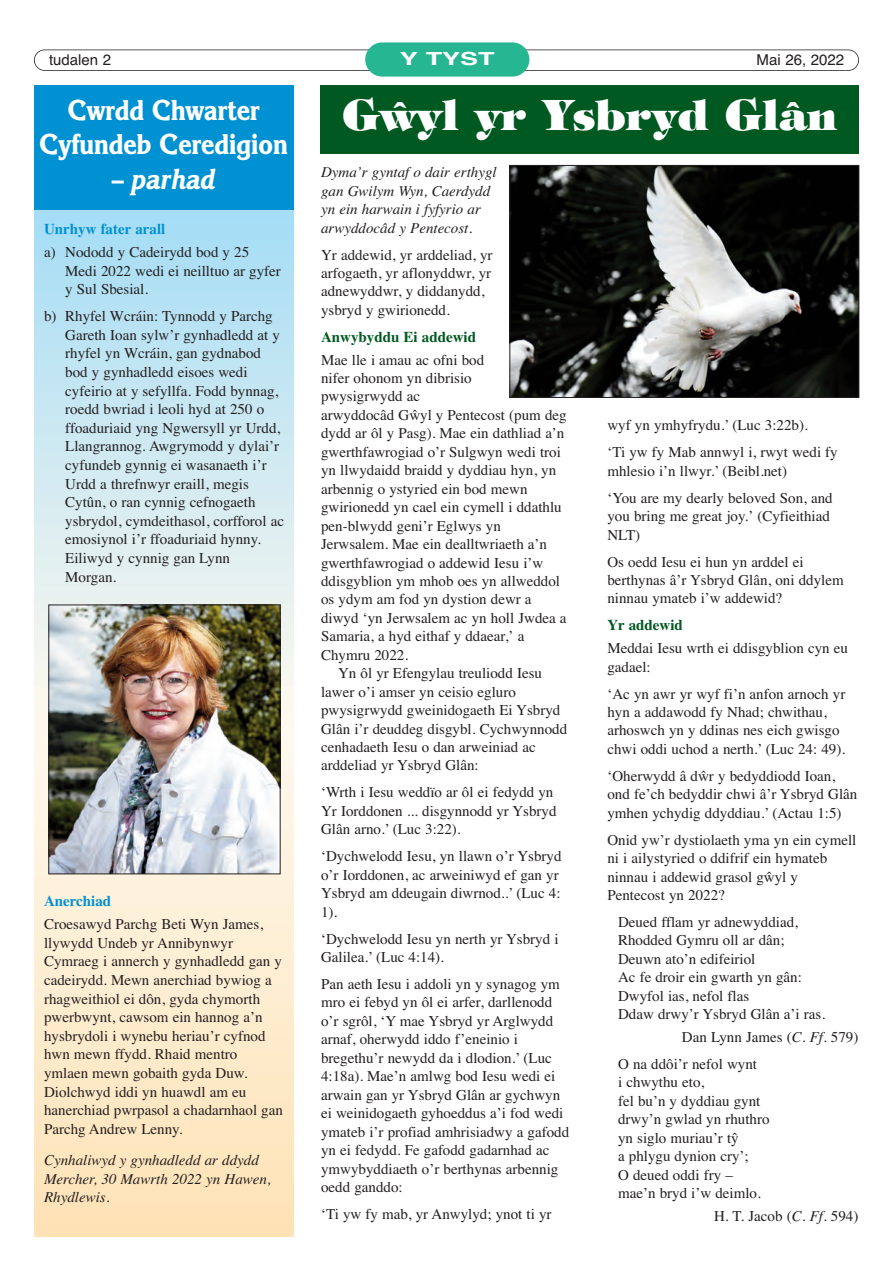
<style>
.page{position:relative;width:893px;height:1263px;background:#fff}
.page>*{position:absolute;margin:0;border:0;box-sizing:border-box;transform-origin:0 0}
.t1{font:800 42px "Tiffany IT Cby BT";color:#fff}
.t2{font:800 28.5px/34.5px "Korinna IT Cby BT";color:#fff;text-align:center;scale:.85 1}
.t3{font:italic 800 28.5px "Korinna IT Cby BT";color:#fff;scale:.85 1}
.t4{font:700 18px "Helvetica";color:#fff;scale:1.5 1}
.t5{font:15px/18.5px "Times";color:#231f20}
.t6{font:italic 15px/18.5px "Times";color:#231f20}
.t7{font:700 15px "Times";color:#005921}
.t8{font:700 15px "Times";color:#0091d3}
.t9{font:15px "Helvetica";color:#231f20}
.s1{font-style:normal}
.s2{font-style:italic}
</style>
<div class="page">
<svg style="left:34px;top:209px;width:259px;height:1027px;background:#e1e8de"></svg>
<div style="left:34px;top:50px;width:825px;height:21px;border:2px solid #231f20;border-radius:11px"></div>
<div style="left:365px;top:42px;width:164px;height:35px;background:#26b792;border-radius:17px"></div>
<div style="left:34px;top:85px;width:259px;height:124px;background:#0091d3"></div>
<img style="left:51px;top:607px;width:227px;height:265px">
<div style="left:49px;top:605px;width:231px;height:269px;border:1px solid #231f20"></div>
<div style="left:320px;top:85px;width:539px;height:69px;background:#005921"></div>
<img style="left:512px;top:167px;width:345px;height:229px">
<div style="left:510px;top:165px;width:349px;height:233px;border:1px solid #231f20"></div>
<p class="t9" style="left:49px;top:54px;width:64px">tudalen 2</p>
<p class="t4" style="left:400px;top:52px;width:65px">Y TYST</p>
<p class="t9" style="left:757px;top:54px;width:89px">Mai 26, 2022</p>
<h2 class="t2" style="left:40px;top:96px;width:293px">Cwrdd Chwarter<br>Cyfundeb Ceredigion</h2>
<h2 class="t3" style="left:112px;top:162px;width:124px"><span class="s1">–</span> parhad</h2>
<p class="t8" style="left:44px;top:224px;width:123px">Unrhyw fater arall</p>
<p class="t5" style="left:65px;top:244px;width:217px;text-indent:-21px">a) Nododd y Cadeirydd bod y 25<br>Medi 2022 wedi ei neilltuo ar gyfer y Sul Sbesial.</p>
<p class="t5" style="left:65px;top:308px;width:220px;text-indent:-21px">b) Rhyfel Wcráin: Tynnodd y Parchg<br>Gareth Ioan sylw’r gynhadledd at y rhyfel yn Wcráin, gan gydnabod bod y gynhadledd eisoes wedi cyfeirio at y sefyllfa. Fodd bynnag, roedd bwriad i leoli hyd at 250 o ffoaduriaid yng Ngwersyll yr Urdd,<br>Llangrannog. Awgrymodd y dylai’r cyfundeb gynnig ei wasanaeth i’r<br>Urdd a threfnwyr eraill, megis<br>Cytûn, o ran cynnig cefnogaeth ysbrydol, cymdeithasol, corfforol ac emosiynol i’r ffoaduriaid hynny.<br>Eiliwyd y cynnig gan Lynn<br>Morgan.</p>
<h1 class="t1" style="left:342px;top:91px;width:496px">Gwˆ yl yr Ysbryd Glân</h1>
<p class="t6" style="left:321px;top:164px;width:177px">Dyma’r gyntaf o dair erthygl gan Gwilym Wyn, Caerdydd yn ein harwain i fyfyrio ar arwyddocâd y Pentecost.</p>
<p class="t5" style="left:321px;top:247px;width:173px">Yr addewid, yr arddeliad, yr arfogaeth, yr aflonyddwr, yr adnewyddwr, y diddanydd, ysbryd y gwirionedd.</p>
<p class="t7" style="left:321px;top:331px;width:156px">Anwybyddu Ei addewid</p>
<p class="t5" style="left:321px;top:352px;width:165px">Mae lle i amau ac ofni bod</p>
<p class="t5" style="left:321px;top:370px;width:152px">nifer ohonom yn dibrisio</p>
<p class="t5" style="left:321px;top:389px;width:101px">pwysigrwydd ac</p>
<p class="t5" style="left:321px;top:407px;width:247px">arwyddocâd Gŵyl y Pentecost (pum deg</p>
<p class="t5" style="left:321px;top:425px;width:245px">dydd ar ôl y Pasg). Mae ein dathliad a’n</p>
<p class="t5" style="left:321px;top:444px;width:241px">gwerthfawrogiad o’r Sulgwyn wedi troi</p>
<p class="t5" style="left:321px;top:462px;width:237px">yn llwydaidd braidd y dyddiau hyn, yn</p>
<p class="t5" style="left:321px;top:481px;width:208px">arbennig o ystyried ein bod mewn</p>
<p class="t5" style="left:321px;top:499px;width:242px">gwirionedd yn cael ein cymell i ddathlu</p>
<p class="t5" style="left:321px;top:518px;width:181px">pen-blwydd geni’r Eglwys yn</p>
<p class="t5" style="left:321px;top:536px;width:228px">Jerwsalem. Mae ein dealltwriaeth a’n</p>
<p class="t5" style="left:321px;top:555px;width:224px">gwerthfawrogiad o addewid Iesu i’w</p>
<p class="t5" style="left:321px;top:573px;width:240px">ddisgyblion ym mhob oes yn allweddol</p>
<p class="t5" style="left:321px;top:592px;width:212px">os ydym am fod yn dystion dewr a</p>
<p class="t5" style="left:321px;top:610px;width:247px">diwyd ‘yn Jerwsalem ac yn holl Jwdea a</p>
<p class="t5" style="left:321px;top:628px;width:205px">Samaria, a hyd eithaf y ddaear,’ a</p>
<p class="t5" style="left:321px;top:647px;width:89px">Chymru 2022.</p>
<p class="t5" style="left:338px;top:665px;width:205px">Yn ôl yr Efengylau treuliodd Iesu</p>
<p class="t5" style="left:321px;top:684px;width:196px">lawer o’i amser yn ceisio egluro</p>
<p class="t5" style="left:321px;top:702px;width:241px">pwysigrwydd gweinidogaeth Ei Ysbryd</p>
<p class="t5" style="left:321px;top:721px;width:248px">Glân i’r deuddeg disgybl. Cychwynnodd</p>
<p class="t5" style="left:321px;top:739px;width:216px">cenhadaeth Iesu o dan arweiniad ac</p>
<p class="t5" style="left:321px;top:758px;width:159px">arddeliad yr Ysbryd Glân:</p>
<p class="t5" style="left:321px;top:785px;width:237px">‘Wrth i Iesu weddïo ar ôl ei fedydd yn<br>Yr Iorddonen ... disgynnodd yr Ysbryd<br>Glân arno.’ (Luc 3:22).</p>
<p class="t5" style="left:321px;top:848px;width:242px">‘Dychwelodd Iesu, yn llawn o’r Ysbryd o’r Iorddonen, ac arweiniwyd ef gan yr<br>Ysbryd am ddeugain diwrnod..’ (Luc 4:<br>1).</p>
<p class="t5" style="left:321px;top:931px;width:239px">‘Dychwelodd Iesu yn nerth yr Ysbryd i<br>Galilea.’ (Luc 4:14).</p>
<p class="t5" style="left:321px;top:976px;width:250px">Pan aeth Iesu i addoli yn y synagog ym mro ei febyd yn ôl ei arfer, darllenodd o’r sgrôl, ‘Y mae Ysbryd yr Arglwydd arnaf, oherwydd iddo f’eneinio i bregethu’r newydd da i dlodion.’ (Luc 4:18a). Mae’n amlwg bod Iesu wedi ei arwain gan yr Ysbryd Glân ar gychwyn ei weinidogaeth gyhoeddus a’i fod wedi ymateb i’r profiad amhrisiadwy a gafodd yn ei fedydd. Fe gafodd gadarnhad ac ymwybyddiaeth o’r berthynas arbennig oedd ganddo:</p>
<p class="t5" style="left:321px;top:1206px;width:232px">‘Ti yw fy mab, yr Anwylyd; ynot ti yr</p>
<p class="t5" style="left:607px;top:413px;width:232px;line-height:27px">wyf yn ymhyfrydu.’ (Luc 3:22b).<br>‘Ti yw fy Mab annwyl i, rwyt wedi fy</p>
<p class="t5" style="left:607px;top:459px;width:227px;line-height:27px">mhlesio i’n llwyr.’ (Beibl.net)<br>‘You are my dearly beloved Son, and</p>
<p class="t5" style="left:607px;top:508px;width:224px">you bring me great joy.’ (Cyfieithiad<br>NLT)</p>
<p class="t5" style="left:607px;top:554px;width:238px">Os oedd Iesu ei hun yn arddel ei berthynas â’r Ysbryd Glân, oni ddylem ninnau ymateb i’w addewid?</p>
<p class="t7" style="left:607px;top:620px;width:77px">Yr addewid</p>
<p class="t5" style="left:607px;top:640px;width:242px">Meddai Iesu wrth ei ddisgyblion cyn eu gadael:</p>
<p class="t5" style="left:607px;top:686px;width:239px">‘Ac yn awr yr wyf fi’n anfon arnoch yr hyn a addawodd fy Nhad; chwithau, arhoswch yn y ddinas nes eich gwisgo chwi oddi uchod a nerth.’ (Luc 24: 49).</p>
<p class="t5" style="left:607px;top:768px;width:251px">‘Oherwydd â dŵr y bedyddiodd Ioan, ond fe’ch bedyddir chwi â’r Ysbryd Glân ymhen ychydig ddyddiau.’ (Actau 1:5)</p>
<p class="t5" style="left:607px;top:832px;width:250px">Onid yw’r dystiolaeth yma yn ein cymell ni i ailystyried o ddifrif ein hymateb ninnau i addewid grasol gŵyl y<br>Pentecost yn 2022?</p>
<p class="t5" style="left:618px;top:914px;width:209px">Deued fflam yr adnewyddiad,<br>Rhodded Gymru oll ar dân;<br>Deuwn ato’n edifeiriol<br>Ac fe droir ein gwarth yn gân:<br>Dwyfol ias, nefol flas<br>Ddaw drwy’r Ysbryd Glân a’i ras.</p>
<p class="t5" style="left:618px;top:1025px;width:242px;line-height:27px;text-indent:64px">Dan Lynn James (<span class="s2">C. Ff.</span> 579)<br>O na ddôi’r nefol wynt</p>
<p class="t5" style="left:618px;top:1074px;width:153px">i chwythu eto,<br>fel bu’n y dyddiau gynt drwy’n gwlad yn rhuthro yn siglo muriau’r tŷ<br>a phlygu dynion cry’;<br>O deued oddi fry – mae’n bryd i’w deimlo.</p>
<p class="t5" style="left:714px;top:1208px;width:146px">H. T. Jacob (<span class="s2">C. Ff.</span> 594)</p>
<p class="t8" style="left:44px;top:896px;width:69px">Anerchiad</p>
<p class="t5" style="left:44px;top:916px;width:240px">Croesawyd Parchg Beti Wyn James, llywydd Undeb yr Annibynwyr<br>Cymraeg i annerch y gynhadledd gan y cadeirydd. Mewn anerchiad bywiog a rhagweithiol ei dôn, gyda chymorth pwerbwynt, cawsom ein hannog a’n hysbrydoli i wynebu heriau’r cyfnod hwn mewn ffydd. Rhaid mentro ymlaen mewn gobaith gyda Duw.<br>Diolchwyd iddi yn huawdl am eu hanerchiad pwrpasol a chadarnhaol gan<br>Parchg Andrew Lenny.</p>
<p class="t6" style="left:44px;top:1152px;width:228px">Cynhaliwyd y gynhadledd ar ddydd<br>Mercher, 30 Mawrth 2022 yn Hawen,<br>Rhydlewis.</p>
</div>
